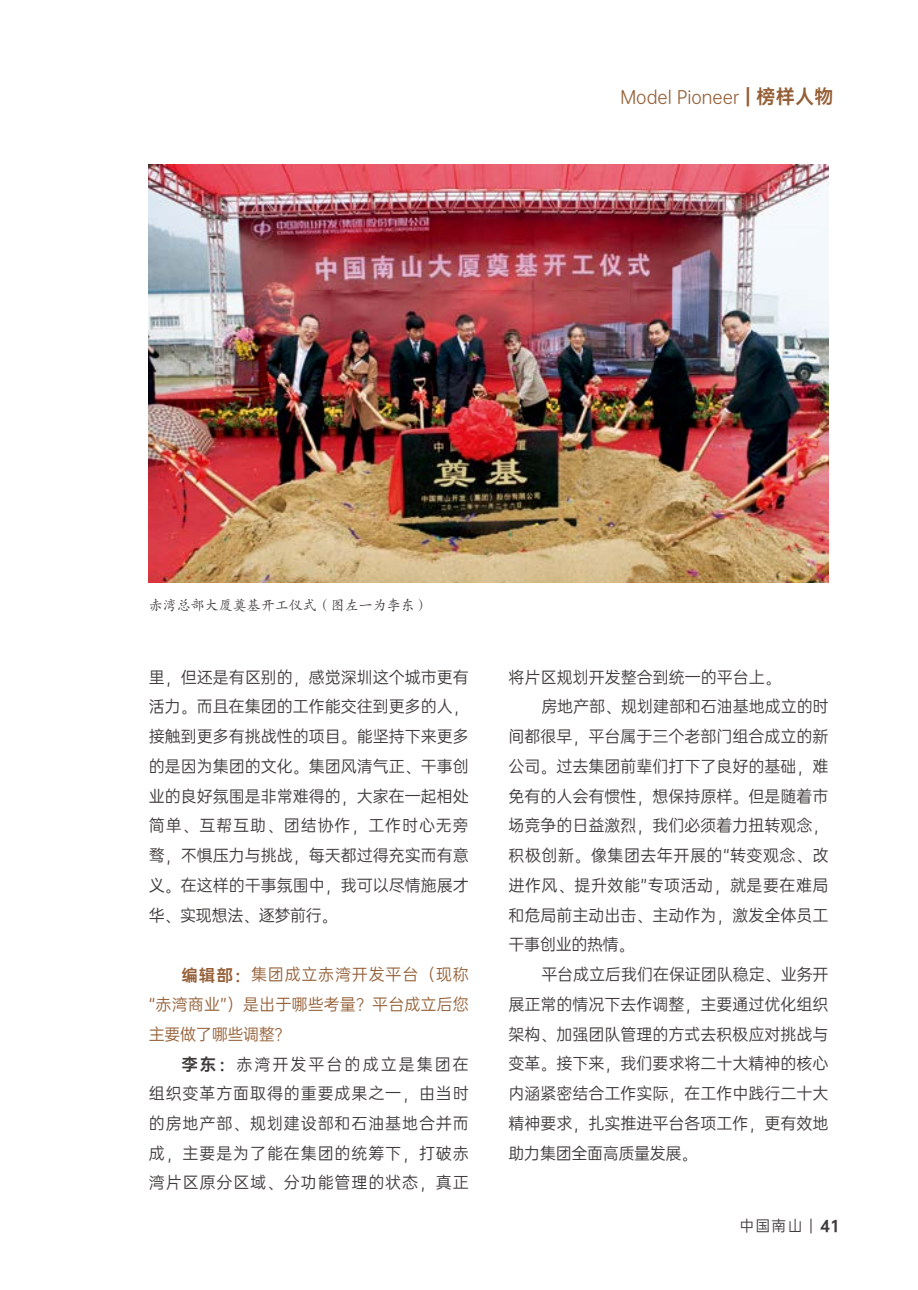
<style>
.page{position:relative;width:918px;height:1290px;background:#fff}
.page>*{position:absolute;margin:0;border:0;box-sizing:border-box;transform-origin:0 0}
.t1{font:17.5px "OPPO Sans R";color:#945f36}
.t2{font:16.1px/29.8px "OPPO Sans R";letter-spacing:-.005em;color:#3e3a39;text-align:justify}
.t3{font:16.1px/29.6px "OPPO Sans R";color:#945f36;text-align:justify}
.t4{font:16.1px "OPPO Sans R";letter-spacing:.025em;color:#3e3a39}
.t5{font:16.1px "OPPO Sans R";letter-spacing:-.025em;color:#3e3a39}
.t6{font:14.88px "OPPO Sans R";color:#3e3a39}
.t7{font:14px "FZKTK GBK1 0";color:#3e3a39}
.s1{font-family:"OPPO Sans B";font-size:19.25px}
.s2{font-family:"OPPO Sans B";font-size:16.62px}
.s3{font-family:"OPPO Sans H"}
</style>
<div class="page">
<img style="left:149px;top:165px;width:679px;height:418px">
<p class="t1" style="left:620px;top:83px;width:215px">Model Pioneer <span class="s1">| 榜样人物</span></p>
<p class="t7" style="left:149px;top:598px;width:281px">赤湾总部大厦奠基开工仪式（图左一为李东）</p>
<p class="t2" style="left:149px;top:661px;width:321px">里，但还是有区别的，感觉深圳这个城市更有活力。而且在集团的工作能交往到更多的人，接触到更多有挑战性的项目。能坚持下来更多的是因为集团的文化。集团风清气正、干事创业的良好氛围是非常难得的，大家在一起相处简单、互帮互助、团结协作，工作时心无旁骛，不惧压力与挑战，每天都过得充实而有意义。在这样的干事氛围中，我可以尽情施展才华、实现想法、逐梦前行。</p>
<p class="t3" style="left:149px;top:959px;width:322px;text-indent:33px"><span class="s2">编辑部：</span>集团成立赤湾开发平台（现称“赤湾商业”）是出于哪些考量？平台成立后您主要做了哪些调整？</p>
<p class="t2" style="left:149px;top:1048px;width:321px;text-indent:33px"><span class="s2">李东：</span>赤湾开发平台的成立是集团在组织变革方面取得的重要成果之一，由当时的房地产部、规划建设部和石油基地合并而成，主要是为了能在集团的统筹下，打破赤湾片区原分区域、分功能管理的状态，真正</p>
<p class="t2" style="left:508px;top:661px;width:274px">将片区规划开发整合到统一的平台上。</p>
<p class="t2" style="left:541px;top:691px;width:289px">房地产部、规划建部和石油基地成立的时</p>
<p class="t2" style="left:508px;top:721px;width:321px">间都很早，平台属于三个老部门组合成立的新</p>
<p class="t2" style="left:508px;top:750px;width:321px">公司。过去集团前辈们打下了良好的基础，难</p>
<p class="t2" style="left:508px;top:780px;width:321px">免有的人会有惯性，想保持原样。但是随着市</p>
<p class="t2" style="left:508px;top:810px;width:321px">场竞争的日益激烈，我们必须着力扭转观念，</p>
<p class="t4" style="left:508px;top:843px;width:322px">积极创新。像集团去年开展的“转变观念、改</p>
<p class="t4" style="left:508px;top:873px;width:322px">进作风、提升效能”专项活动，就是要在难局</p>
<p class="t2" style="left:508px;top:899px;width:321px">和危局前主动出击、主动作为，激发全体员工</p>
<p class="t5" style="left:508px;top:932px;width:127px">干事创业的热情。</p>
<p class="t2" style="left:541px;top:959px;width:289px">平台成立后我们在保证团队稳定、业务开</p>
<p class="t2" style="left:508px;top:988px;width:321px">展正常的情况下去作调整，主要通过优化组织</p>
<p class="t2" style="left:508px;top:1018px;width:321px">架构、加强团队管理的方式去积极应对挑战与</p>
<p class="t2" style="left:508px;top:1048px;width:321px">变革。接下来，我们要求将二十大精神的核心</p>
<p class="t2" style="left:508px;top:1078px;width:321px">内涵紧密结合工作实际，在工作中践行二十大</p>
<p class="t2" style="left:508px;top:1107px;width:321px">精神要求，扎实推进平台各项工作，更有效地</p>
<p class="t5" style="left:508px;top:1140px;width:190px">助力集团全面高质量发展。</p>
<p class="t6" style="left:739px;top:1214px;width:101px">中国南山 | <span class="s3">41</span></p>
</div>
